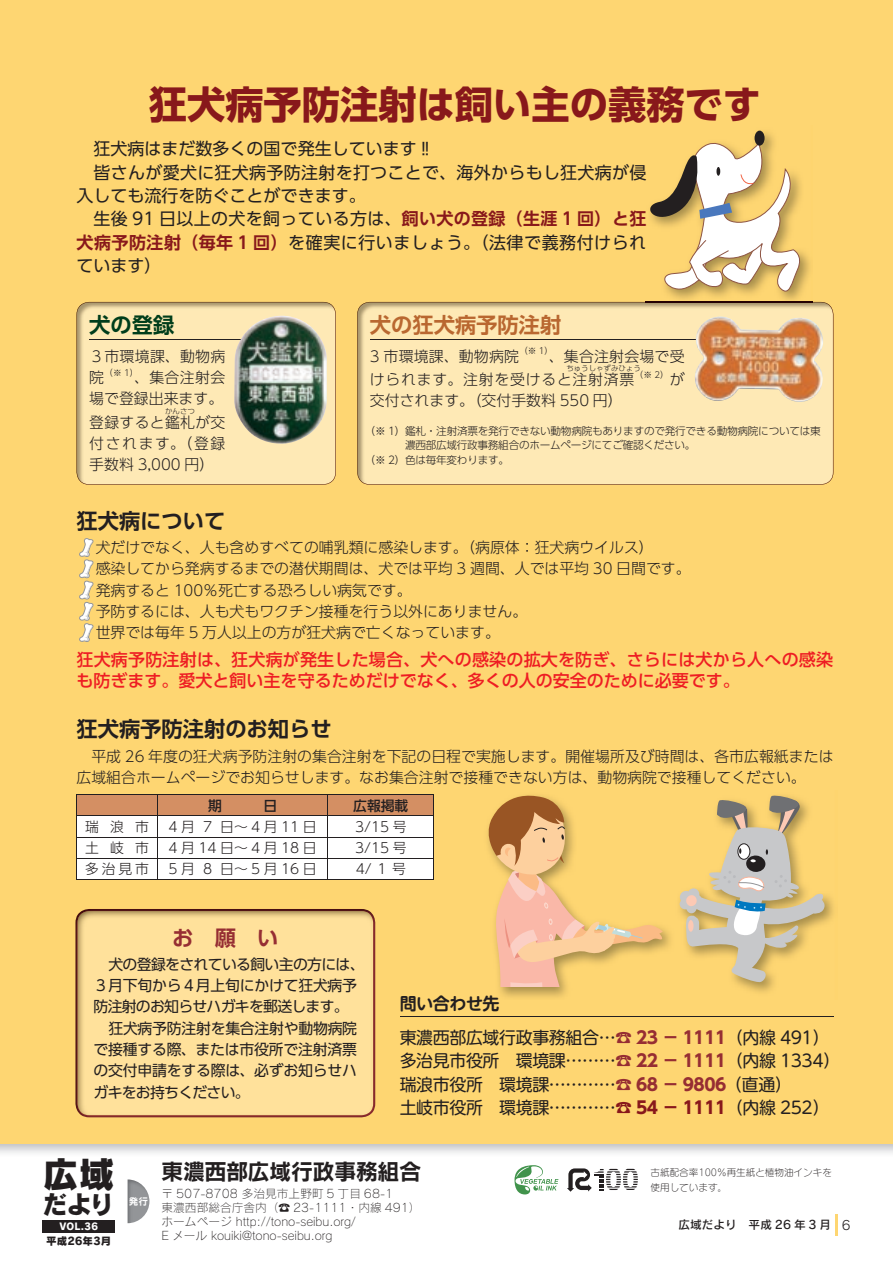
<style>
.page{position:relative;width:893px;height:1263px;background:#fff}
.page>*{position:absolute;margin:0;border:0;box-sizing:border-box;transform-origin:0 0}
.t1{font:700 38.25px "UD Shin Go Pro";color:#88181b}
.t2{font:36.15px "Rodin Pro EB";color:#231f20}
.t3{font:25.5px "Rodin Pro EB";color:#231f20}
.t4{font:22.35px "Rodin Pro B";letter-spacing:-.03em;color:#231f20}
.t5{font:700 21.3px "UD Shin Go Pro De";color:#231f20}
.t6{font:700 21.3px "UD Shin Go Pro De";color:#b96730}
.t7{font:700 21.3px "UD Shin Go Pro De";color:#962e33}
.t8{font:700 21.3px "UD Shin Go Pro De";color:#003d1b}
.t9{font:16.95px "UD Shin Go Pro";letter-spacing:.015em;color:#231f20}
.t10{font:16.95px/23.4px "UD Shin M Go Pr 6";letter-spacing:-.025em;color:#231f20}
.t11{font:500 16.95px/21.3px "UD Shin Go Pro";letter-spacing:.01em;color:#ee1d23}
.t12{font:700 16.95px "UD Shin M Go Pr 6 De";letter-spacing:-.025em;color:#231f20}
.t13{font:300 14.85px/21.3px "UD Shin Go Pro";color:#231f20}
.t14{font:14.85px/21.3px "UD Shin Go Pro";letter-spacing:-.015em;color:#231f20;text-align:justify}
.t15{font:14.85px/21.3px "UD Shin Go Pro";letter-spacing:-.045em;color:#231f20}
.t16{font:300 14.85px/23.4px "UD Shin Go Pro";letter-spacing:.05em;color:#231f20}
.t17{font:300 14.85px/21.3px "UD Shin Go Pro";letter-spacing:.02em;color:#231f20}
.t18{font:300 14.85px/21.3px "UD Shin Go Pro";letter-spacing:.105em;color:#231f20}
.t19{font:300 13.8px "UD Shin Go Pro";letter-spacing:.25em;color:#231f20}
.t20{font:500 13.8px "UD Shin Go Pro";color:#231f20}
.t21{font:11.7px/14.1px "Rodin Pro L";color:#231f20}
.t22{font:11.7px "Rodin Pro DB";color:#231f20}
.t23{font:300 10.65px "UD Shin Go Pro";letter-spacing:-.025em;color:#231f20}
.t24{font:10.65px "Rodin Pro EB";letter-spacing:.015em;color:#231f20}
.t25{font:9.6px/14.9px "Seurat Pro L";color:#231f20}
.t26{font:9.6px "Rodin Pro EB";color:#fff}
.t27{font:9.6px "Rodin Pro B";color:#fff}
.t28{font:300 8.7px "UD Shin Go Pro";color:#231f20}
.t29{font:300 7.5px "UD Shin Go Pro";color:#231f20}
.s1{font-family:"UD Shin Go Pro De";font-weight:700;color:#88181b}
.s2{font-family:"UD Shin Go Pro";font-weight:700;color:#962e33}
.s3{font-family:"UD Shin Go Pro";font-weight:700;color:#88181b}
.s4{font-family:"Rodin Pro M";font-size:12.75px}
</style>
<div class="page">
<div style="left:0;top:0;width:893px;height:1144px;background:#fed672"></div>
<img style="left:128px;top:1179px;width:21px;height:44px">
<div style="left:43px;top:1220px;width:72px;height:13px;background:#231f20"></div>
<svg style="left:514px;top:1165px;width:44px;height:29px"></svg>
<svg style="left:567px;top:1168px;width:71px;height:24px"></svg>
<img style="left:75px;top:909px;width:300px;height:208px">
<img style="left:499px;top:896px;width:335px;height:101px">
<svg style="left:680px;top:795px;width:147px;height:188px"></svg>
<svg style="left:487px;top:795px;width:176px;height:191px"></svg>
<img style="left:645px;top:130px;width:167px;height:172px">
<div style="left:755px;top:131px;width:10px;height:15px;background:#231f20;border-radius:50%"></div>
<svg style="left:645px;top:139px;width:159px;height:154px"></svg>
<hr style="left:400px;top:1016px;width:433px;height:1px;background:#231f20">
<div style="left:77px;top:140px;width:569px;height:149px;background:#fed672"></div>
<hr style="left:77px;top:794px;width:81px;height:1px;background:#231f20">
<hr style="left:158px;top:794px;width:170px;height:1px;background:#231f20">
<hr style="left:328px;top:794px;width:106px;height:1px;background:#231f20">
<svg style="left:77px;top:795px;width:357px;height:84px;background:#ecdcd1"></svg>
<hr style="left:77px;top:879px;width:81px;height:1px;background:#231f20">
<hr style="left:158px;top:879px;width:170px;height:1px;background:#231f20">
<hr style="left:328px;top:879px;width:106px;height:1px;background:#231f20">
<svg style="left:79px;top:538px;width:15px;height:104px"></svg>
<img style="left:77px;top:302px;width:259px;height:183px">
<hr style="left:89px;top:340px;width:204px;height:1px;background:#231f20">
<img style="left:234px;top:315px;width:95px;height:130px">
<div style="left:357px;top:302px;width:476px;height:183px;background:#fee9b5"></div>
<img style="left:645px;top:302px;width:167px;height:1px">
<hr style="left:370px;top:340px;width:451px;height:1px;background:#231f20">
<img style="left:694px;top:316px;width:131px;height:88px">
<hr style="left:836px;top:1214px;width:2px;height:21px;background:#fed672">
<h1 class="t1" style="left:149px;top:73px;width:614px">狂犬病予防注射は飼い主の義務です</h1>
<p class="t9" style="left:94px;top:135px;width:342px">狂犬病はまだ数多くの国で発生しています‼</p>
<p class="t9" style="left:94px;top:159px;width:554px">皆さんが愛犬に狂犬病予防注射を打つことで、海外からもし狂犬病が侵</p>
<p class="t9" style="left:77px;top:182px;width:291px">入しても流行を防ぐことができます。</p>
<p class="t9" style="left:94px;top:205px;width:554px">生後 91 日以上の犬を飼っている方は、<span class="s1">飼い犬の登録（生涯 1 回）と狂</span></p>
<p class="t9" style="left:77px;top:229px;width:571px"><span class="s1">犬病予防注射（毎年 1 回）</span>を確実に行いましょう。（法律で義務付けられ</p>
<p class="t9" style="left:77px;top:252px;width:87px">ています）</p>
<h3 class="t8" style="left:89px;top:308px;width:87px">犬の登録</h3>
<p class="t17" style="left:89px;top:345px;width:138px">３市環境課、動物病院</p>
<p class="t28" style="left:104px;top:365px;width:36px">（※ 1）</p>
<p class="t13" style="left:89px;top:366px;width:138px;text-align:right">、集合注射会<br>場で登録出来ます。</p>
<p class="t17" style="left:89px;top:411px;width:138px">登録すると鑑札が交</p>
<p class="t29" style="left:165px;top:405px;width:31px">かんさつ</p>
<p class="t18" style="left:89px;top:432px;width:138px">付されます。（登録手数料 3,000 円）</p>
<h3 class="t6" style="left:370px;top:308px;width:193px">犬の狂犬病予防注射</h3>
<p class="t13" style="left:370px;top:345px;width:151px">3 市環境課、動物病院</p>
<p class="t28" style="left:519px;top:344px;width:36px">（※ 1）</p>
<p class="t16" style="left:370px;top:344px;width:316px;text-indent:179px">、集合注射会場で受けられます。注射を受けると注射済票</p>
<p class="t29" style="left:566px;top:362px;width:76px">ちゅうしゃずみひょう</p>
<p class="t28" style="left:634px;top:367px;width:36px">（※ 2）</p>
<p class="t13" style="left:670px;top:368px;width:16px">が</p>
<p class="t13" style="left:370px;top:390px;width:254px">交付されます。（交付手数料 550 円）</p>
<p class="t23" style="left:365px;top:422px;width:458px">（※ 1）鑑札・注射済票を発行できない動物病院もありますので発行できる動物病院については東</p>
<p class="t23" style="left:405px;top:437px;width:292px">濃西部広域行政事務組合のホームページにてご確認ください。</p>
<p class="t23" style="left:365px;top:452px;width:146px">（※ 2）色は毎年変わります。</p>
<h3 class="t5" style="left:77px;top:504px;width:150px">狂犬病について</h3>
<p class="t13" style="left:96px;top:536px;width:596px">犬だけでなく、人も含めすべての哺乳類に感染します。（病原体：狂犬病ウイルス）<br>感染してから発病するまでの潜伏期間は、犬では平均 3 週間、人では平均 30 日間です。発病すると 100％死亡する恐ろしい病気です。<br>予防するには、人も犬もワクチン接種を行う以外にありません。<br>世界では毎年 5 万人以上の方が狂犬病で亡くなっています。</p>
<p class="t11" style="left:77px;top:648px;width:758px">狂犬病予防注射は、狂犬病が発生した場合、犬への感染の拡大を防ぎ、さらには犬から人への感染も防ぎます。愛犬と飼い主を守るためだけでなく、多くの人の安全のために必要です。</p>
<h3 class="t5" style="left:77px;top:712px;width:257px">狂犬病予防注射のお知らせ</h3>
<p class="t13" style="left:77px;top:745px;width:758px;text-indent:15px">平成 26 年度の狂犬病予防注射の集合注射を下記の日程で実施します。開催場所及び時間は、各市広報紙または広域組合ホームページでお知らせします。なお集合注射で接種できない方は、動物病院で接種してください。</p>
<p class="t20" style="left:208px;top:794px;width:71px">期　　　日</p>
<p class="t20" style="left:353px;top:794px;width:57px">広報掲載</p>
<p class="t19" style="left:85px;top:815px;width:65px">瑞浪市</p>
<p class="t19" style="left:169px;top:815px;width:150px">4月 7 日～4月11日</p>
<p class="t19" style="left:355px;top:815px;width:53px">3/15 号</p>
<p class="t19" style="left:85px;top:837px;width:65px">土岐市</p>
<p class="t19" style="left:169px;top:837px;width:150px">4月14日～4月18日</p>
<p class="t19" style="left:355px;top:837px;width:53px">3/15 号</p>
<p class="t19" style="left:85px;top:858px;width:65px">多治見市</p>
<p class="t19" style="left:169px;top:858px;width:150px">5月 8 日～5月16日</p>
<p class="t19" style="left:356px;top:858px;width:52px">4/1号</p>
<h3 class="t7" style="left:172px;top:920px;width:108px">お　願　い</h3>
<p class="t15" style="left:94px;top:953px;width:273px;text-indent:15px">犬の登録をされている飼い主の方には、<br>３月下旬から４月上旬にかけて狂犬病予防注射のお知らせハガキを郵送します。</p>
<p class="t14" style="left:94px;top:1017px;width:265px;text-indent:15px">狂犬病予防注射を集合注射や動物病院で接種する際、または市役所で注射済票の交付申請をする際は、必ずお知らせハガキをお持ちください。</p>
<p class="t10" style="left:400px;top:1025px;width:442px">東濃西部広域行政事務組合…<span class="s2">☎ 23 － 1111</span>（内線 491）多治見市役所　環境課………<span class="s2">☎ 22 － 1111</span>（内線 1334）瑞浪市役所　環境課…………<span class="s2">☎ 68 － 9806</span>（直通）<br>土岐市役所　環境課…………<span class="s3">☎ 54 － 1111</span>（内線 252）</p>
<p class="t12" style="left:400px;top:989px;width:101px">問い合わせ先</p>
<h2 class="t2" style="left:43px;top:1150px;width:74px">広域</h2>
<h3 class="t3" style="left:43px;top:1187px;width:74px">だより</h3>
<p class="t24" style="left:46px;top:1233px;width:67px">平成26年3月</p>
<p class="t26" style="left:59px;top:1220px;width:40px">VOL.36</p>
<p class="t27" style="left:129px;top:1195px;width:21px">発行</p>
<h3 class="t4" style="left:161px;top:1157px;width:262px">東濃西部広域行政事務組合</h3>
<p class="t21" style="left:162px;top:1186px;width:260px">〒 507-8708 多治見市上野町 5 丁目 68-1<br>東濃西部総合庁舎内（☎ 23-1111・内線 491）ホームページ http://tono-seibu.org/<br>E メール kouiki@tono-seibu.org</p>
<p class="t25" style="left:651px;top:1165px;width:183px">古紙配合率100％再生紙と植物油インキを使用しています。</p>
<p class="t22" style="left:678px;top:1217px;width:173px">広域だより　平成 26 年 3 月 <span class="s4">6</span></p>
</div>
